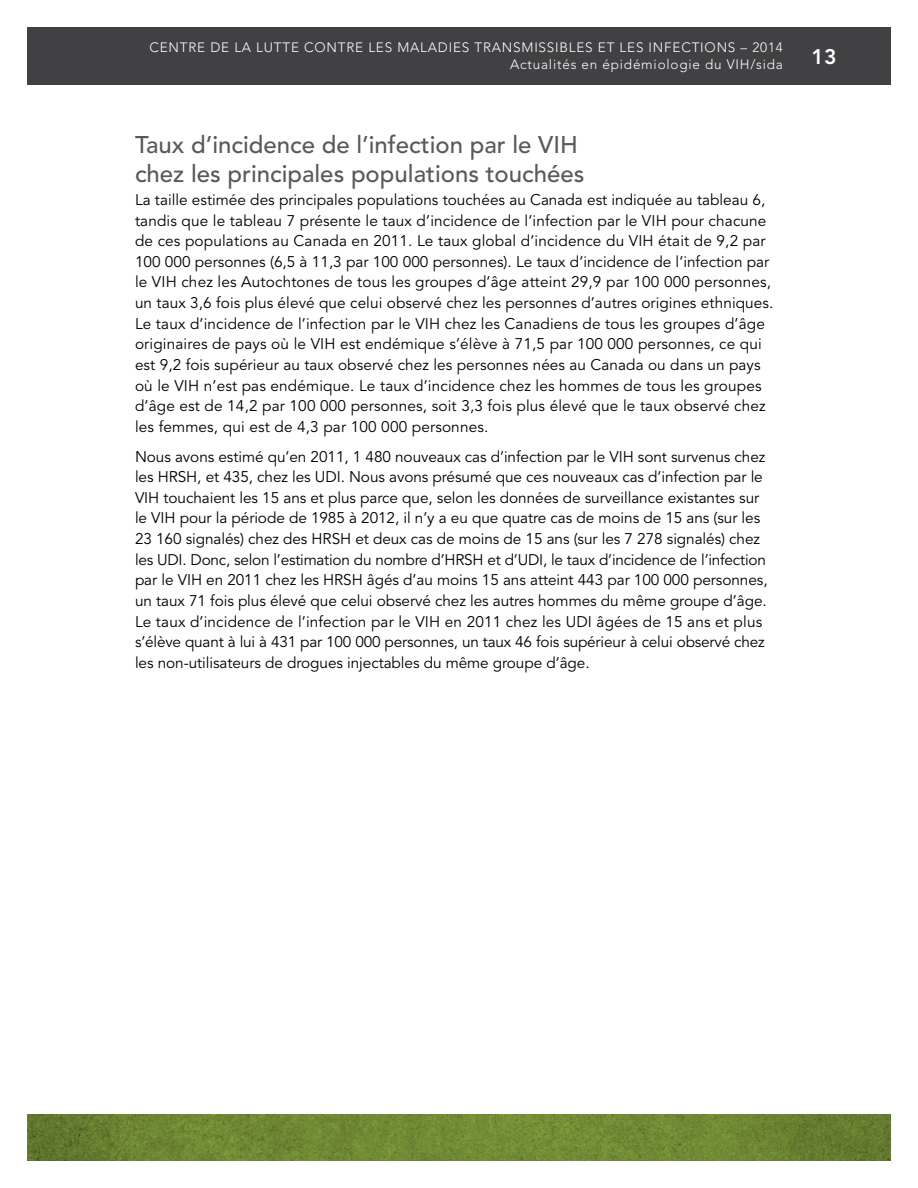
<style>
.page{position:relative;width:918px;height:1188px;background:#fff}
.page>*{position:absolute;margin:0;border:0;box-sizing:border-box;transform-origin:0 0}
.t1{font:500 24px/28.5px "Avenir LT Std";color:#58595b}
.t2{font:800 21px "Avenir LT Std";color:#fff}
.t3{font:15.3px/20.5px "Avenir LT Std";color:#000}
.t4{font:300 13.5px/16.5px "Avenir LT Std";letter-spacing:.06em;color:#fff;text-align:right}
</style>
<div class="page">
<svg style="left:27px;top:1115px;width:864px;height:46px;background:#6d8533"></svg>
<div style="left:778px;top:27px;width:113px;height:57px;background:#414042"></div>
<div style="left:27px;top:27px;width:756px;height:57px;background:#414042"></div>
<p class="t4" style="left:149px;top:40px;width:635px">CENTRE DE LA LUTTE CONTRE LES MALADIES TRANSMISSIBLES ET LES INFECTIONS – 2014<br>ACTUALITÉS EN ÉPIDÉMIOLOGIE DU VI H/SIDA</p>
<h1 class="t1" style="left:135px;top:131px;width:451px">Taux d’incidence de l’infection par le VI H chez les principales populations touchées</h1>
<p class="t3" style="left:135px;top:190px;width:632px">La taille estimée des principales populations touchées au Canada est indiquée au tableau 6, tandis que le tableau 7 présente le taux d’incidence de l’infection par le VIH</p>
<p class="t3" style="left:671px;top:210px;width:97px">pour chacune</p>
<p class="t3" style="left:135px;top:231px;width:503px">de ces populations au Canada en 2011. Le taux global d’incidence du VIH</p>
<p class="t3" style="left:135px;top:231px;width:636px;text-indent:523px">était de 9,2 par<br>100 000 personnes (6,5 à 11,3 par 100 000 personnes). Le taux d’incidence de l’infection par le VIH</p>
<p class="t3" style="left:135px;top:272px;width:640px;text-indent:46px">chez les Autochtones de tous les groupes d’âge atteint 29,9 par 100 000 personnes, un taux 3,6 fois plus élevé que celui observé chez les personnes d’autres origines ethniques.<br>Le taux d’incidence de l’infection par le VIH</p>
<p class="t3" style="left:445px;top:314px;width:322px">chez les Canadiens de tous les groupes d’âge</p>
<p class="t3" style="left:135px;top:334px;width:185px">originaires de pays où le VIH</p>
<p class="t3" style="left:135px;top:334px;width:628px;text-align:justify;text-indent:205px">est endémique s’élève à 71,5 par 100 000 personnes, ce qui est 9,2 fois supérieur au taux observé chez les personnes nées au Canada ou dans un pays où le VIH</p>
<p class="t3" style="left:135px;top:375px;width:632px;text-indent:69px">n’est pas endémique. Le taux d’incidence chez les hommes de tous les groupes d’âge est de 14,2 par 100 000 personnes, soit 3,3 fois plus élevé que le taux observé chez les femmes, qui est de 4,3 par 100 000 personnes.</p>
<p class="t3" style="left:135px;top:446px;width:484px">N ous avons estimé qu’en 2011, 1 480 nouveaux cas d’infection par le VIH</p>
<p class="t3" style="left:638px;top:446px;width:129px">sont survenus chez</p>
<p class="t3" style="left:135px;top:467px;width:33px">les HRSH</p>
<p class="t3" style="left:197px;top:467px;width:567px">, et 435, chez les UDI . N ous avons présumé que ces nouveaux cas d’infection par le</p>
<p class="t3" style="left:135px;top:488px;width:9px">VIH</p>
<p class="t3" style="left:164px;top:488px;width:597px">touchaient les 15 ans et plus parce que, selon les données de surveillance existantes sur</p>
<p class="t3" style="left:135px;top:508px;width:25px">le VIH</p>
<p class="t3" style="left:135px;top:508px;width:627px;text-indent:45px">pour la période de 1985 à 2012, il n’y a eu que quatre cas de moins de 15 ans (sur les<br>23 160 signalés) chez des HRSH</p>
<p class="t3" style="left:135px;top:529px;width:627px;text-indent:220px">et deux cas de moins de 15 ans (sur les 7 278 signalés) chez les UDI . Donc, selon l’estimation du nombre d’HRSH</p>
<p class="t3" style="left:488px;top:550px;width:280px">et d’UDI , le taux d’incidence de l’infection</p>
<p class="t3" style="left:135px;top:570px;width:52px">par le VIH</p>
<p class="t3" style="left:206px;top:570px;width:128px">en 2011 chez les HRSH</p>
<p class="t3" style="left:135px;top:570px;width:634px;text-align:justify;text-indent:232px">âgés d’au moins 15 ans atteint 443 par 100 000 personnes, un taux 71 fois plus élevé que celui observé chez les autres hommes du même groupe d’âge.<br>Le taux d’incidence de l’infection par le VIH</p>
<p class="t3" style="left:135px;top:611px;width:631px;text-indent:462px">âgées de 15 ans et plus s’élève quant à lui à 431 par 100 000 personnes, un taux 46 fois supérieur à celui observé chez les non-utilisateurs de drogues injectables du même groupe d’âge.</p>
<p class="t3" style="left:445px;top:611px;width:130px">en 2011 chez les UDI</p>
<h2 class="t2" style="left:811px;top:44px;width:27px">13</h2>
</div>
